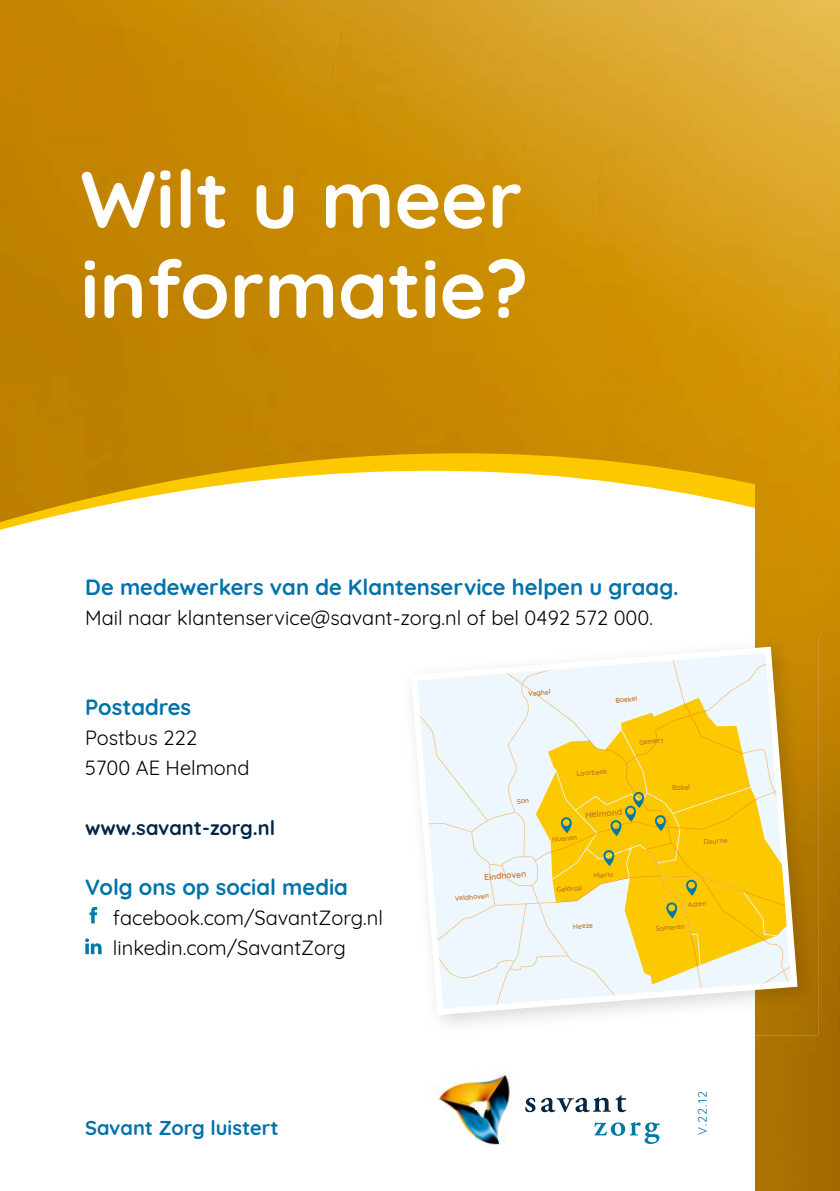
<style>
.page{position:relative;width:840px;height:1191px;background:#fff}
.page>*{position:absolute;margin:0;border:0;box-sizing:border-box;transform-origin:0 0}
.t1{font:700 80px/90px "Quicksand";color:#fff}
.t2{font:700 22px "Quicksand";color:#0072aa}
.t3{font:20px/30px "Quicksand";color:#000}
.t4{font:700 20px "Quicksand";color:#0072aa}
.t5{font:700 20px "Quicksand";color:#002547}
.t6{font:18px "Quicksand";color:#0072aa}
.t7{font:12px "Quicksand";color:#0072aa}
.t8{font:500 8.6px "Quicksand";color:#c26a1d}
.t9{font:500 6.8px "Quicksand";color:#c26a1d}
</style>
<div class="page">
<img style="left:0;top:0;width:839px;height:1191px">
<svg style="left:0;top:425px;width:754px;height:15px;background:#c48600"></svg>
<svg style="left:0;top:440px;width:754px;height:305px"></svg>
<div style="left:0;top:745px;width:754px;height:446px;background:#fff"></div>
<svg style="left:525px;top:1095px;width:101px;height:17px"></svg>
<svg style="left:594px;top:1122px;width:65px;height:22px"></svg>
<img style="left:429px;top:1071px;width:82px;height:75px">
<img style="left:401px;top:637px;width:416px;height:398px">
<svg style="left:410px;top:646px;width:387px;height:369px"></svg>
<svg style="left:89px;top:907px;width:8px;height:16px"></svg>
<svg style="left:85px;top:938px;width:16px;height:16px"></svg>
<svg style="left:416px;top:657px;width:376px;height:350px;background:#f1e4a1"></svg>
<h1 class="t1" style="left:80px;top:148px;width:449px">Wilt u meer informatie?</h1>
<p class="t2" style="left:85px;top:569px;width:594px">De medewerkers van de Klantenservice helpen u graag.</p>
<p class="t3" style="left:85px;top:601px;width:569px">Mail naar klantenservice@savant-zorg.nl of bel 0492 572 000.</p>
<p class="t2" style="left:85px;top:689px;width:107px">Postadres</p>
<p class="t3" style="left:85px;top:721px;width:166px">Postbus 222<br>5700 AE Helmond</p>
<p class="t5" style="left:85px;top:811px;width:191px">www.savant-zorg.nl</p>
<p class="t2" style="left:85px;top:869px;width:264px">Volg ons op social media</p>
<p class="t3" style="left:113px;top:901px;width:271px">facebook.com/SavantZorg.nl linkedin.com/SavantZorg</p>
<p class="t4" style="left:85px;top:1111px;width:195px">Savant Zorg luistert</p>
<p class="t6" style="left:85px;top:1115px;width:31px">p. 4</p>
<p class="t9" style="left:527px;top:688px;width:24px;rotate:-4deg">Veghel</p>
<p class="t9" style="left:614px;top:694px;width:23px;rotate:-4deg">Boekel</p>
<p class="t8" style="left:483px;top:870px;width:43px;rotate:-4deg">Eindhoven</p>
<p class="t9" style="left:454px;top:892px;width:36px;rotate:-4deg">Veldhoven</p>
<p class="t9" style="left:576px;top:768px;width:32px;rotate:-4deg">Laarbeek</p>
<p class="t9" style="left:551px;top:833px;width:26px;rotate:-4deg">Nuenen</p>
<p class="t8" style="left:584px;top:807px;width:38px;rotate:-4deg">Helmond</p>
<p class="t9" style="left:593px;top:870px;width:21px;rotate:-4deg">Mierlo</p>
<p class="t9" style="left:556px;top:884px;width:27px;rotate:-4deg">Geldrop</p>
<p class="t9" style="left:638px;top:736px;width:26px;rotate:-4deg">Gemert</p>
<p class="t9" style="left:671px;top:782px;width:20px;rotate:-4deg">Bakel</p>
<p class="t9" style="left:703px;top:836px;width:25px;rotate:-4deg">Deurne</p>
<p class="t9" style="left:687px;top:899px;width:20px;rotate:-4deg">Asten</p>
<p class="t9" style="left:572px;top:921px;width:21px;rotate:-4deg">Heeze</p>
<p class="t9" style="left:655px;top:923px;width:31px;rotate:-4deg">Someren</p>
<p class="t7" style="left:693px;top:1135px;width:45px;rotate:-90deg">V.22.12</p>
</div>
